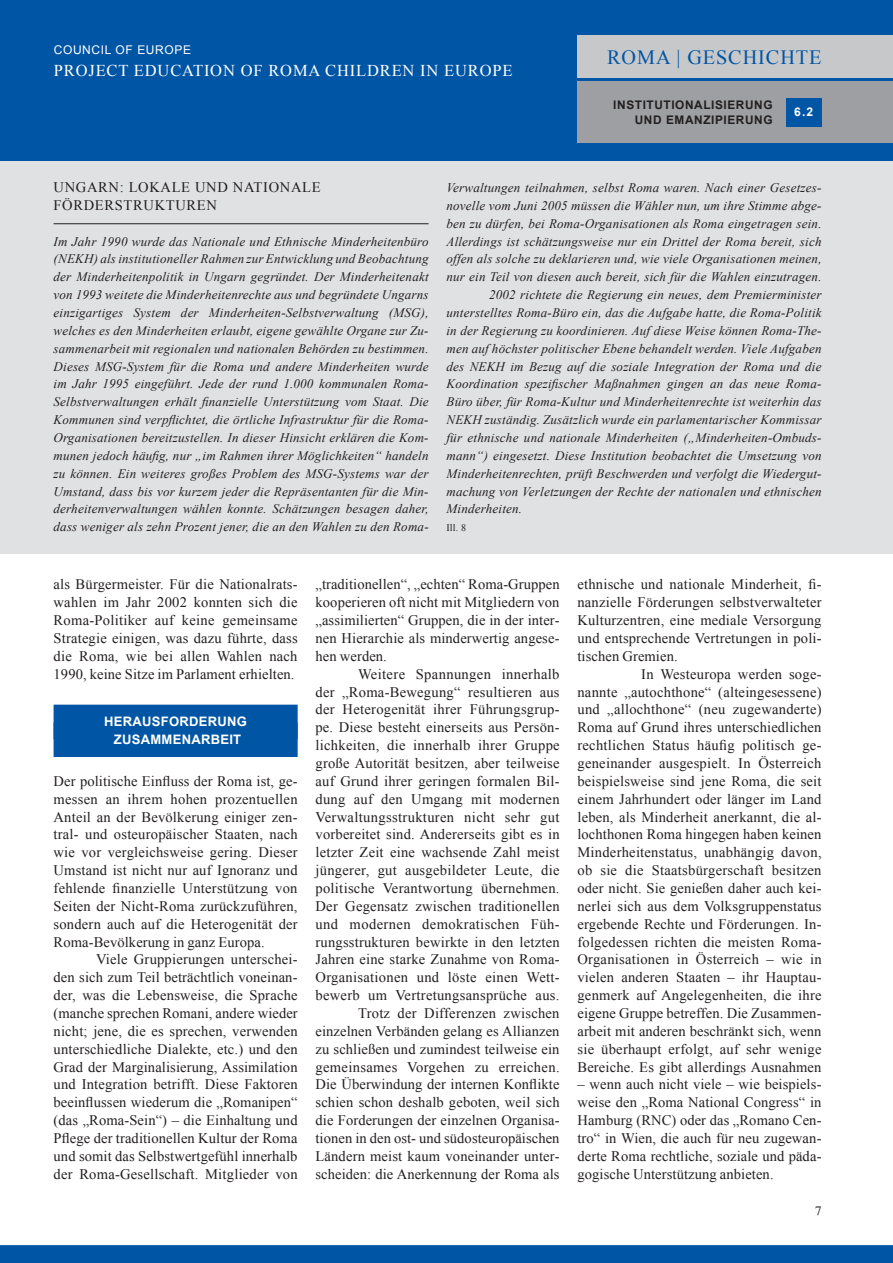
<style>
.page{position:relative;width:893px;height:1263px;background:#fff}
.page>*{position:absolute;margin:0;border:0;box-sizing:border-box;transform-origin:0 0}
.t1{font:20.25px "Times New Roman";letter-spacing:.045em;color:#0155a5}
.t2{font:16.5px "Times New Roman";letter-spacing:.05em;color:#fff}
.t3{font:14.55px/17.9px "Times New Roman";letter-spacing:.015em;color:#231f20;text-align:justify}
.t4{font:14.55px/17.9px "Times New Roman";letter-spacing:.045em;color:#231f20}
.t5{font:italic 13.05px/17.9px "Times New Roman";letter-spacing:.015em;color:#231f20;text-align:justify}
.t6{font:700 13.05px/17.9px "Arial";letter-spacing:.02em;color:#fff;text-align:center}
.t7{font:12px "Arial";letter-spacing:.05em;color:#fff}
.t8{font:700 12px "Arial";color:#fff}
.t9{font:700 11.85px/15px "Arial";letter-spacing:.05em;color:#231f20;text-align:right}
.t10{font:10.05px "Times New Roman";color:#231f20}
</style>
<div class="page">
<div style="left:0;top:147px;width:893px;height:407px;background:#e0e1e3"></div>
<div style="left:0;top:0;width:893px;height:161px;background:#0155a5"></div>
<div style="left:577px;top:81px;width:316px;height:62px;background:#9d9fa2"></div>
<div style="left:577px;top:36px;width:316px;height:42px;background:#c7c8ca"></div>
<div style="left:786px;top:98px;width:35px;height:28px;background:#0155a5"></div>
<div style="left:0;top:1245px;width:893px;height:18px;background:#0155a5"></div>
<hr style="left:54px;top:223px;width:375px;height:1px;background:#231f20">
<div style="left:54px;top:705px;width:244px;height:34px;background:#0155a5"></div>
<div style="left:54px;top:722px;width:244px;height:35px;background:#0155a5"></div>
<p class="t7" style="left:54px;top:42px;width:137px">COUNCIL OF EUROPE</p>
<p class="t2" style="left:54px;top:59px;width:460px">Project Education of Roma Children in Europe</p>
<h1 class="t1" style="left:607px;top:44px;width:216px">Roma | Geschichte</h1>
<p class="t8" style="left:794px;top:104px;width:21px">6.2</p>
<p class="t9" style="left:613px;top:98px;width:161px">INSTITUTIONALISIERUNG<br>UND EMANZIPIERUNG</p>
<p class="t4" style="left:54px;top:178px;width:269px">Ungarn: Lokale und nationale<br>Förderstrukturen</p>
<p class="t5" style="left:54px;top:232px;width:377px">Im Jahr 1990 wurde das Nationale und Ethnische Minderheitenbüro (NEKH) als institutioneller Rahmen zur Entwicklung und Beobachtung der Minderheitenpolitik in Ungarn gegründet. Der Minderheitenakt von 1993 weitete die Minderheitenrechte aus und begründete Ungarns einzigartiges System der Minderheiten-Selbstverwaltung (MSG), welches es den Minderheiten erlaubt, eigene gewählte Organe zur Zu&shy;sammenarbeit mit regionalen und nationalen Behörden zu bestimmen.<br>Dieses MSG-System für die Roma und andere Minderheiten wurde im Jahr 1995 eingeführt. Jede der rund 1.000 kommunalen Roma-Selbstverwaltungen erhält finanzielle Unterstützung vom Staat. Die Kommunen sind verpflichtet, die örtliche Infrastruktur für die Roma-Organisationen bereitzustellen. In dieser Hinsicht erklären die Kom&shy;munen jedoch häufig, nur „im Rahmen ihrer Möglichkeiten“ handeln zu können. Ein weiteres großes Problem des MSG-Systems war der Umstand, dass bis vor kurzem jeder die Repräsentanten für die Min&shy;derheitenverwaltungen wählen konnte. Schätzungen besagen daher, dass weniger als zehn Prozent jener, die an den Wahlen zu den Roma-</p>
<p class="t5" style="left:446px;top:178px;width:377px">Verwaltungen teilnahmen, selbst Roma waren. Nach einer Gesetzes-</p>
<p class="t5" style="left:446px;top:196px;width:377px">novelle vom Juni 2005 müssen die Wähler nun, um ihre Stimme abge-</p>
<p class="t5" style="left:446px;top:214px;width:377px">ben zu dürfen, bei Roma-Organisationen als Roma eingetragen sein.</p>
<p class="t5" style="left:446px;top:232px;width:377px">Allerdings ist schätzungsweise nur ein Drittel der Roma bereit, sich</p>
<p class="t5" style="left:446px;top:250px;width:377px">offen als solche zu deklarieren und, wie viele Organisationen meinen,</p>
<p class="t5" style="left:446px;top:268px;width:377px">nur ein Teil von diesen auch bereit, sich für die Wahlen einzutragen.</p>
<p class="t5" style="left:489px;top:285px;width:334px">2002 richtete die Regierung ein neues, dem Premierminister</p>
<p class="t5" style="left:446px;top:303px;width:377px">unterstelltes Roma-Büro ein, das die Aufgabe hatte, die Roma-Politik</p>
<p class="t5" style="left:446px;top:321px;width:377px">in der Regierung zu koordinieren. Auf diese Weise können Roma-The-</p>
<p class="t5" style="left:446px;top:339px;width:377px">men auf höchster politischer Ebene behandelt werden. Viele Aufgaben</p>
<p class="t5" style="left:446px;top:357px;width:377px">des NEKH im Bezug auf die soziale Integration der Roma und die</p>
<p class="t5" style="left:446px;top:375px;width:377px">Koordination spezifischer Maßnahmen gingen an das neue Roma-</p>
<p class="t5" style="left:446px;top:393px;width:377px">Büro über, für Roma-Kultur und Minderheitenrechte ist weiterhin das</p>
<p class="t5" style="left:446px;top:411px;width:376px">NEKH zuständig. Zusätzlich wurde ein parlamentarischer Kommissar</p>
<p class="t5" style="left:446px;top:428px;width:377px">für ethnische und nationale Minderheiten („Minderheiten-Ombuds-</p>
<p class="t5" style="left:446px;top:446px;width:377px">mann“) eingesetzt. Diese Institution beobachtet die Umsetzung von</p>
<p class="t5" style="left:446px;top:464px;width:377px">Minderheitenrechten, prüft Beschwerden und verfolgt die Wiedergut-</p>
<p class="t5" style="left:446px;top:482px;width:377px">machung von Verletzungen der Rechte der nationalen und ethnischen</p>
<p class="t5" style="left:446px;top:500px;width:77px">Minderheiten.</p>
<p class="t10" style="left:446px;top:521px;width:21px">Ill. 8</p>
<p class="t3" style="left:54px;top:575px;width:246px">als Bürgermeister. Für die Nationalrats&shy;wahlen im Jahr 2002 konnten sich die Roma-Politiker auf keine gemeinsame Strategie einigen, was dazu führte, dass die Roma, wie bei allen Wahlen nach 1990, keine Sitze im Parlament erhielten.</p>
<p class="t6" style="left:104px;top:713px;width:144px">HERAUSFORDERUNG<br>ZUSAMMENARBEIT</p>
<p class="t3" style="left:54px;top:772px;width:246px">Der politische Einfluss der Roma ist, ge&shy;messen an ihrem hohen prozentuellen Anteil an der Bevölkerung einiger zen&shy;tral- und osteuropäischer Staaten, nach wie vor vergleichsweise gering. Dieser Umstand ist nicht nur auf Ignoranz und fehlende finanzielle Unterstützung von Seiten der Nicht-Roma zurückzuführen, sondern auch auf die Heterogenität der Roma-Bevölkerung in ganz Europa.</p>
<p class="t3" style="left:54px;top:950px;width:246px;text-indent:43px">Viele Gruppierungen unterschei&shy;den sich zum Teil beträchtlich voneinan&shy;der, was die Lebensweise, die Sprache (manche sprechen Romani, andere wieder nicht; jene, die es sprechen, verwenden unterschiedliche Dialekte, etc.) und den Grad der Marginalisierung, Assimilation und Integration betrifft. Diese Faktoren beeinflussen wiederum die „Romanipen“ (das „Roma-Sein“) – die Einhaltung und Pflege der traditionellen Kultur der Roma und somit das Selbstwertgefühl innerhalb der Roma-Gesellschaft. Mitglieder von</p>
<p class="t3" style="left:315px;top:575px;width:246px">„traditionellen“, „echten“ Roma-Gruppen kooperieren oft nicht mit Mitgliedern von „assimilierten“ Gruppen, die in der inter&shy;nen Hierarchie als minderwertig angese&shy;hen werden.</p>
<p class="t3" style="left:315px;top:665px;width:246px;text-align:right">Weitere Spannungen innerhalb<br>der „Roma-Bewegung“ resultieren aus der Heterogenität ihrer Führungsgrup&shy;pe. Diese besteht einerseits aus Persön&shy;lichkeiten, die innerhalb ihrer Gruppe große Autorität besitzen, aber teilweise auf Grund ihrer geringen formalen Bil&shy;dung auf den Umgang mit modernen Verwaltungsstrukturen nicht sehr gut vorbereitet sind. Andererseits gibt es in letzter Zeit eine wachsende Zahl meist jüngerer, gut ausgebildeter Leute, die politische Verantwortung übernehmen.<br>Der Gegensatz zwischen traditionellen und modernen demokratischen Füh&shy;rungsstrukturen bewirkte in den letzten Jahren eine starke Zunahme von Roma-Organisationen und löste einen Wett&shy;bewerb um Vertretungsansprüche aus.<br>Trotz der Differenzen zwischen einzelnen Verbänden gelang es Allianzen zu schließen und zumindest teilweise ein gemeinsames Vorgehen zu erreichen.<br>Die Überwindung der internen Konflikte schien schon deshalb geboten, weil sich die Forderungen der einzelnen Organisa&shy;tionen in den ost- und südosteuropäischen Ländern meist kaum voneinander unter&shy;scheiden: die Anerkennung der Roma als</p>
<p class="t3" style="left:577px;top:575px;width:246px">ethnische und nationale Minderheit, fi-</p>
<p class="t3" style="left:577px;top:593px;width:246px">nanzielle Förderungen selbstverwalteter</p>
<p class="t3" style="left:577px;top:611px;width:245px">Kulturzentren, eine mediale Versorgung</p>
<p class="t3" style="left:577px;top:629px;width:246px">und entsprechende Vertretungen in poli-</p>
<p class="t3" style="left:577px;top:647px;width:102px">tischen Gremien.</p>
<p class="t3" style="left:641px;top:665px;width:182px">In Westeuropa werden soge-</p>
<p class="t3" style="left:577px;top:682px;width:246px">nannte „autochthone“ (alteingesessene)</p>
<p class="t3" style="left:577px;top:700px;width:246px">und „allochthone“ (neu zugewanderte)</p>
<p class="t3" style="left:577px;top:718px;width:245px">Roma auf Grund ihres unterschiedlichen</p>
<p class="t3" style="left:577px;top:736px;width:246px">rechtlichen Status häufig politisch ge-</p>
<p class="t3" style="left:577px;top:754px;width:246px">geneinander ausgespielt. In Österreich</p>
<p class="t3" style="left:577px;top:772px;width:246px">beispielsweise sind jene Roma, die seit</p>
<p class="t3" style="left:577px;top:790px;width:246px">einem Jahrhundert oder länger im Land</p>
<p class="t3" style="left:577px;top:807px;width:246px">leben, als Minderheit anerkannt, die al-</p>
<p class="t3" style="left:577px;top:825px;width:245px">lochthonen Roma hingegen haben keinen</p>
<p class="t3" style="left:577px;top:843px;width:246px">Minderheitenstatus, unabhängig davon,</p>
<p class="t3" style="left:577px;top:861px;width:245px">ob sie die Staatsbürgerschaft besitzen</p>
<p class="t3" style="left:577px;top:879px;width:246px">oder nicht. Sie genießen daher auch kei-</p>
<p class="t3" style="left:577px;top:897px;width:246px">nerlei sich aus dem Volksgruppenstatus</p>
<p class="t3" style="left:577px;top:915px;width:246px">ergebende Rechte und Förderungen. In-</p>
<p class="t3" style="left:577px;top:932px;width:246px">folgedessen richten die meisten Roma-</p>
<p class="t3" style="left:577px;top:950px;width:246px">Organisationen in Österreich – wie in</p>
<p class="t3" style="left:577px;top:968px;width:246px">vielen anderen Staaten – ihr Hauptau-</p>
<p class="t3" style="left:577px;top:986px;width:246px">genmerk auf Angelegenheiten, die ihre</p>
<p class="t3" style="left:577px;top:1004px;width:246px">eigene Gruppe betreffen. Die Zusammen-</p>
<p class="t3" style="left:577px;top:1022px;width:245px">arbeit mit anderen beschränkt sich, wenn</p>
<p class="t3" style="left:577px;top:1040px;width:246px">sie überhaupt erfolgt, auf sehr wenige</p>
<p class="t3" style="left:577px;top:1057px;width:246px">Bereiche. Es gibt allerdings Ausnahmen</p>
<p class="t3" style="left:577px;top:1075px;width:246px">– wenn auch nicht viele – wie beispiels&shy;weise den „Roma National Congress“ in Hamburg (RNC</p>
<p class="t3" style="left:577px;top:1111px;width:246px;text-indent:94px">) oder das „Romano Cen&shy;tro“ in Wien, die auch für neu zugewan&shy;derte Roma rechtliche, soziale und päda&shy;gogische Unterstützung anbieten.</p>
</div>
